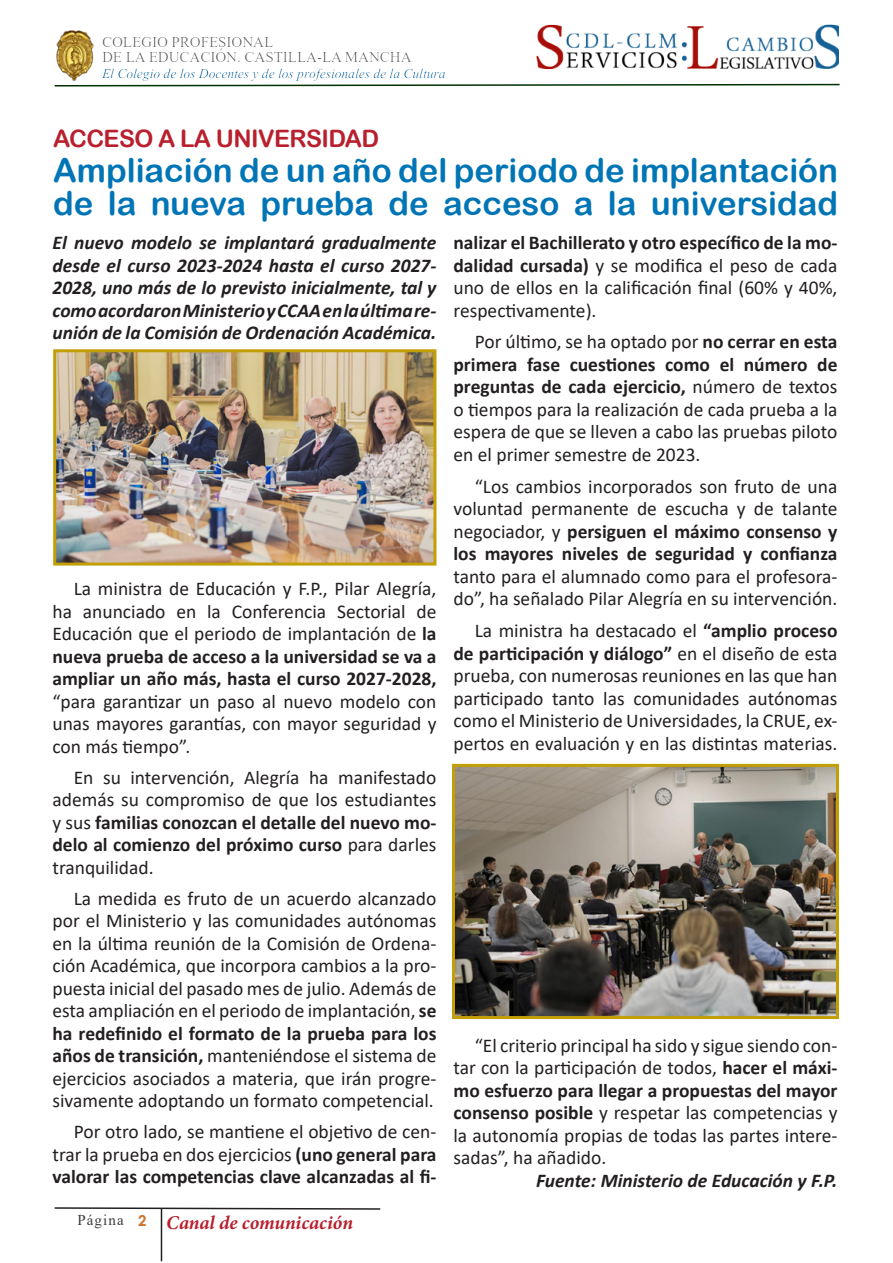
<style>
.page{position:relative;width:893px;height:1263px;background:#fff}
.page>*{position:absolute;margin:0;border:0;box-sizing:border-box;transform-origin:0 0}
.TEXTOS{font:33px/33px "Arial Rounded MT Bold";color:#0075b6}
.TITULAR{font:24px "Arial Rounded MT Bold";letter-spacing:-.025em;color:#b9202e}
.TEXTOS-2{font:19.5px/22.5px "Calibri";color:#231f20;text-align:justify}
.TEXTOS-3{font:italic 700 19.5px/22.5px "Calibri";color:#231f20;text-align:justify}
.t1{font:italic 700 19.5px "Minion Pro";letter-spacing:-.005em;color:#b9202e}
.t2{font:16.8px "Vijaya";color:#0062a1}
.t3{font:15px/15.5px "Times New Roman";color:#6c6d70}
.s1{font-weight:700}
</style>
<div class="page">
<svg style="left:54px;top:83px;width:786px;height:4px"></svg>
<img style="left:56px;top:31px;width:38px;height:50px">
<img style="left:536px;top:24px;width:303px;height:46px">
<svg style="left:54px;top:1207px;width:327px;height:3px"></svg>
<hr style="left:161px;top:1208px;width:1px;height:53px;background:#231f20">
<img style="left:57px;top:353px;width:375px;height:209px">
<div style="left:53px;top:349px;width:383px;height:217px;border:3px solid #c39f06"></div>
<img style="left:456px;top:768px;width:379px;height:247px">
<div style="left:452px;top:764px;width:387px;height:255px;border:3px solid #c39f06"></div>
<p class="t3" style="left:102px;top:34px;width:311px">COLEGIO PROFESIONAL<br>DE LA EDUCACIÓN. CASTILLA-LA MANCHA</p>
<p class="t2" style="left:102px;top:60px;width:345px">El Colegio de los Docentes y de los profesionales de la Cultura</p>
<p class="TITULAR" style="left:53px;top:125px;width:327px">ACCESO A LA UNIVERSIDAD</p>
<p class="TEXTOS" style="left:53px;top:154px;width:786px">Ampliación de un año del periodo de implantación de la nueva prueba de acceso a la universidad</p>
<p class="TEXTOS-3" style="left:52px;top:231px;width:385px">El nuevo modelo se implantará gradualmente desde el curso 2023-2024 hasta el curso 2027- 2028, uno más de lo previsto inicialmente, tal y como acordaron Ministerio y CCAA en la última re&shy;unión de la Comisión de Ordenación Académica.</p>
<p class="TEXTOS-2" style="left:453px;top:231px;width:385px"><span class="s1">nalizar el Bachillerato y otro específico de la mo&shy;dalidad cursada)</span> y se modifica el peso de cada uno de ellos en la calificación final (60% y 40%, respectivamente).</p>
<p class="TEXTOS-2" style="left:453px;top:330px;width:385px;text-indent:21px">Por último, se ha optado por <span class="s1">no cerrar en esta primera fase cuestiones como el número de preguntas de cada ejercicio,</span> número de textos o tiempos para la realización de cada prueba a la espera de que se lleven a cabo las pruebas piloto en el primer semestre de 2023.</p>
<p class="TEXTOS-2" style="left:453px;top:475px;width:385px;text-indent:21px">“Los cambios incorporados son fruto de una voluntad permanente de escucha y de talante negociador, y <span class="s1">persiguen el máximo consenso y los mayores niveles de seguridad y confianza </span>tanto para el alumnado como para el profesora&shy;do”, ha señalado Pilar Alegría en su intervención.</p>
<p class="TEXTOS-2" style="left:453px;top:619px;width:385px;text-indent:21px">La ministra ha destacado el <span class="s1">“amplio proceso de participación y diálogo”</span> en el diseño de esta prueba, con numerosas reuniones en las que han participado tanto las comunidades autónomas como el Ministerio de Universidades, la CRUE, ex&shy;pertos en evaluación y en las distintas materias.</p>
<p class="TEXTOS-2" style="left:52px;top:577px;width:385px;text-indent:21px">La ministra de Educación y F.P., Pilar Alegría, ha anunciado en la Conferencia Sectorial de Educación que el periodo de implantación de <span class="s1">la nueva prueba de acceso a la universidad se va a ampliar un año más, hasta el curso 2027-2028, </span>“para garantizar un paso al nuevo modelo con unas mayores garantías, con mayor seguridad y con más tiempo”.</p>
<p class="TEXTOS-2" style="left:52px;top:765px;width:385px;text-indent:21px">En su intervención, Alegría ha manifestado además su compromiso de que los estudiantes y sus <span class="s1">familias conozcan el detalle del nuevo mo&shy;delo al comienzo del próximo curso</span> para darles tranquilidad.</p>
<p class="TEXTOS-2" style="left:52px;top:886px;width:385px;text-indent:21px">La medida es fruto de un acuerdo alcanzado por el Ministerio y las comunidades autónomas en la última reunión de la Comisión de Ordena&shy;ción Académica, que incorpora cambios a la pro&shy;puesta inicial del pasado mes de julio. Además de esta ampliación en el periodo de implantación, <span class="s1">se ha redefinido el formato de la prueba para los años de transición,</span> manteniéndose el sistema de ejercicios asociados a materia, que irán progre&shy;sivamente adoptando un formato competencial.</p>
<p class="TEXTOS-2" style="left:52px;top:1120px;width:385px;text-indent:21px">Por otro lado, se mantiene el objetivo de cen&shy;trar la prueba en dos ejercicios <span class="s1">(uno general para valorar las competencias clave alcanzadas al fi-</span></p>
<p class="TEXTOS-2" style="left:453px;top:1033px;width:385px;text-indent:21px">“El criterio principal ha sido y sigue siendo con&shy;tar con la participación de todos, <span class="s1">hacer el máxi&shy;mo esfuerzo para llegar a propuestas del mayor consenso posible</span> y respetar las competencias y la autonomía propias de todas las partes intere&shy;sadas”, ha añadido.</p>
<p class="TEXTOS-3" style="left:536px;top:1168px;width:303px">Fuente: Ministerio de Educación y F.P.</p>
<p class="t1" style="left:77px;top:1208px;width:277px"><sup>Página</sup> <sup>2</sup> Canal de comunicación</p>
</div>
